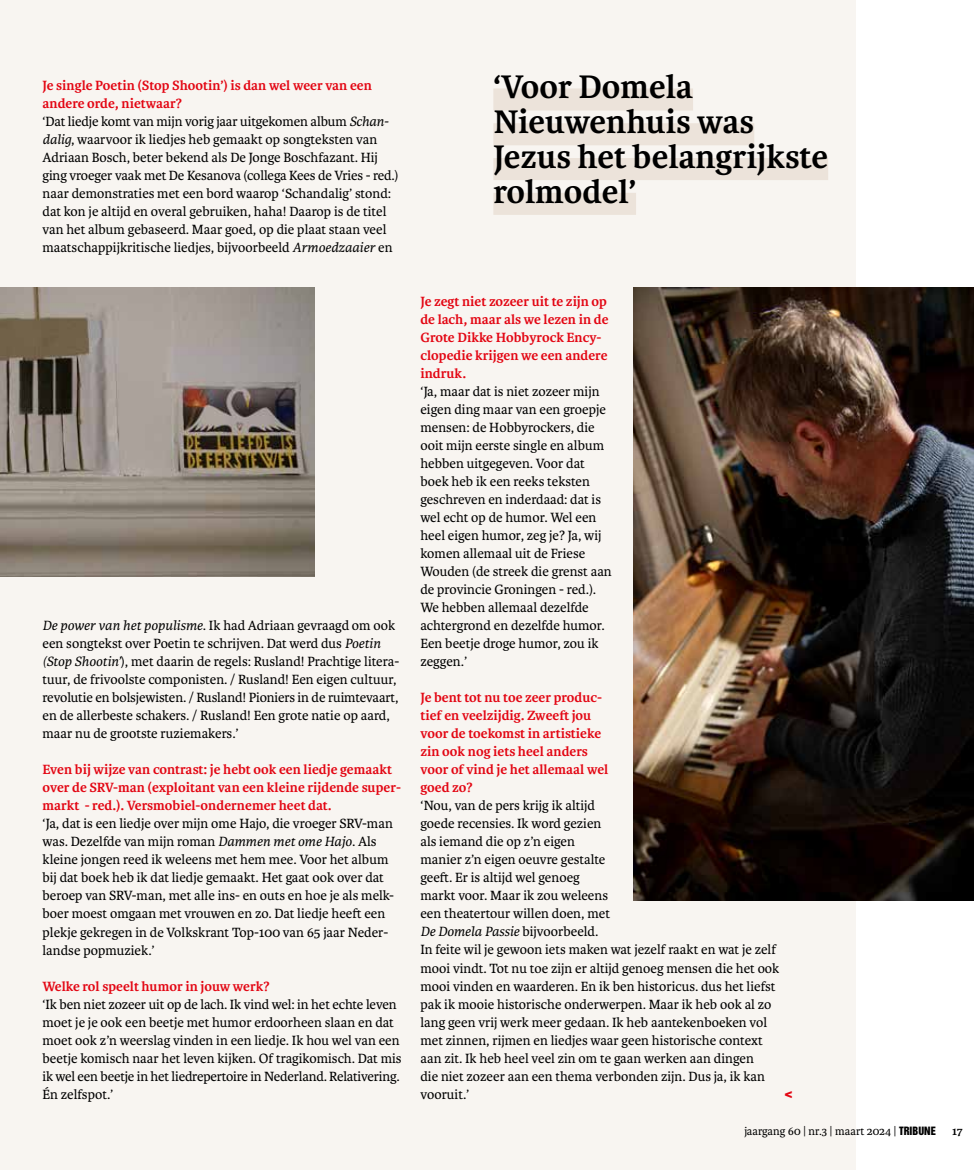
<style>
.page{position:relative;width:974px;height:1170px;background:#fff}
.page>*{position:absolute;margin:0;border:0;box-sizing:border-box;transform-origin:0 0}
.t1{font:700 34.8px/34.8px "Karmina";color:#000}
.t2{font:14.25px/18px "Karmina";color:#000}
.t3{font:700 14.25px/18px "Karmina";color:#e30613}
.t4{font:13.5px "Helvetica Inserat";color:#e30613}
.t5{font:12px "Karmina";color:#000}
.t6{font:700 12px "Karmina";color:#000}
.s1{font-weight:700;color:#e30613}
.s2{font-style:italic}
.s3{font-family:"Helvetica Inserat LT Std";font-size:10.5px}
</style>
<div class="page">
<div style="left:0;top:0;width:856px;height:1169px;background:#f8f5f1"></div>
<div style="left:493px;top:88px;width:200px;height:22px;background:#ece3da"></div>
<div style="left:493px;top:123px;width:261px;height:22px;background:#ece3da"></div>
<div style="left:493px;top:158px;width:335px;height:22px;background:#ece3da"></div>
<div style="left:493px;top:193px;width:143px;height:22px;background:#ece3da"></div>
<img style="left:0;top:288px;width:315px;height:288px">
<img style="left:634px;top:288px;width:340px;height:612px">
<p class="t2" style="left:43px;top:77px;width:357px"><span class="s1">Je single Poetin (Stop Shootin’) is dan wel weer van een andere orde, nietwaar?<br></span>‘Dat liedje komt van mijn vorig jaar uitgekomen album <span class="s2">Schan&shy;dalig</span>, waarvoor ik liedjes heb gemaakt op songteksten van Adriaan Bosch, beter bekend als De Jonge Boschfazant. Hij ging vroeger vaak met De Kesanova (collega Kees de Vries - red.) naar demonstraties met een bord waarop ‘Schandalig’ stond: dat kon je altijd en overal gebruiken, haha! Daarop is de titel van het album gebaseerd. Maar goed, op die plaat staan veel maatschappijkritische liedjes, bijvoorbeeld <span class="s2">Armoedzaaier</span> en</p>
<p class="t2" style="left:43px;top:617px;width:358px"><span class="s2">De power van het populisme</span>. Ik had Adriaan gevraagd om ook een songtekst over Poetin te schrijven. Dat werd dus <span class="s2">Poetin (Stop Shootin’</span>), met daarin de regels: Rusland! Prachtige litera&shy;tuur, de frivoolste componisten. / Rusland! Een eigen cultuur, revolutie en bolsjewisten. / Rusland! Pioniers in de ruimtevaart, en de allerbeste schakers. / Rusland! Een grote natie op aard, maar nu de grootste ruziemakers.’</p>
<p class="t3" style="left:43px;top:761px;width:360px">Even bij wijze van contrast: je hebt ook een liedje gemaakt over de SRV-man (exploitant van een kleine rijdende super&shy;markt - red.). Versmobiel-ondernemer heet dat.</p>
<p class="t2" style="left:43px;top:815px;width:353px">‘Ja, dat is een liedje over mijn ome Hajo, die vroeger SRV-man was. Dezelfde van mijn roman <span class="s2">Dammen met ome Hajo</span>. Als kleine jongen reed ik weleens met hem mee. Voor het album bij dat boek heb ik dat liedje gemaakt. Het gaat ook over dat beroep van SRV-man, met alle ins- en outs en hoe je als melk&shy;boer moest omgaan met vrouwen en zo. Dat liedje heeft een plekje gekregen in de Volkskrant Top-100 van 65 jaar Neder&shy;landse popmuziek.’</p>
<p class="t3" style="left:43px;top:977px;width:229px">Welke rol speelt humor in jouw werk?</p>
<p class="t2" style="left:43px;top:995px;width:360px">‘Ik ben niet zozeer uit op de lach. Ik vind wel: in het echte leven moet je je ook een beetje met humor erdoorheen slaan en dat moet ook z’n weerslag vinden in een liedje. Ik hou wel van een beetje komisch naar het leven kijken. Of tragikomisch. Dat mis ik wel een beetje in het liedrepertoire in Nederland. Relativering.<br>Én zelfspot.’</p>
<h1 class="t1" style="left:493px;top:70px;width:336px">‘Voor Domela<br>Nieuwenhuis was<br>Jezus het belangrijkste rolmodel’</h1>
<p class="t3" style="left:420px;top:293px;width:190px">Je zegt niet zozeer uit te zijn op de lach, maar als we lezen in de<br>Grote Dikke Hobbyrock Ency&shy;clopedie krijgen we een andere indruk.</p>
<p class="t2" style="left:420px;top:383px;width:193px">‘Ja, maar dat is niet zozeer mijn eigen ding maar van een groepje mensen: de Hobbyrockers, die ooit mijn eerste single en album hebben uitgegeven. Voor dat boek heb ik een reeks teksten geschreven en inderdaad: dat is wel echt op de humor. Wel een heel eigen humor, zeg je? Ja, wij komen allemaal uit de Friese<br>Wouden (de streek die grenst aan de provincie Groningen - red.).<br>We hebben allemaal dezelfde achtergrond en dezelfde humor.<br>Een beetje droge humor, zou ik zeggen.’</p>
<p class="t3" style="left:420px;top:689px;width:189px">Je bent tot nu toe zeer produc&shy;tief en veelzijdig. Zweeft jou voor de toekomst in artistieke zin ook nog iets heel anders voor of vind je het allemaal wel goed zo?</p>
<p class="t2" style="left:420px;top:797px;width:360px">‘Nou, van de pers krijg ik altijd<br>goede recensies. Ik word gezien<br>als iemand die op z’n eigen<br>manier z’n eigen oeuvre gestalte<br>geeft. Er is altijd wel genoeg<br>markt voor. Maar ik zou weleens<br>een theatertour willen doen, met<br><span class="s2">De Domela Passie</span> bijvoorbeeld.<br>In feite wil je gewoon iets maken wat jezelf raakt en wat je zelf mooi vindt. Tot nu toe zijn er altijd genoeg mensen die het ook mooi vinden en waarderen. En ik ben historicus. dus het liefst pak ik mooie historische onderwerpen. Maar ik heb ook al zo lang geen vrij werk meer gedaan. Ik heb aantekenboeken vol met zinnen, rijmen en liedjes waar geen historische context aan zit. Ik heb heel veel zin om te gaan werken aan dingen<br>die niet zozeer aan een thema verbonden zijn. Dus ja, ik kan vooruit.’</p>
<p class="t4" style="left:784px;top:1085px;width:10px">&lt;</p>
<p class="t5" style="left:744px;top:1123px;width:193px">jaargang 60 | nr.3 | maart 2024 | <span class="s3">TRIBUNE</span></p>
<p class="t6" style="left:952px;top:1123px;width:12px">17</p>
</div>
